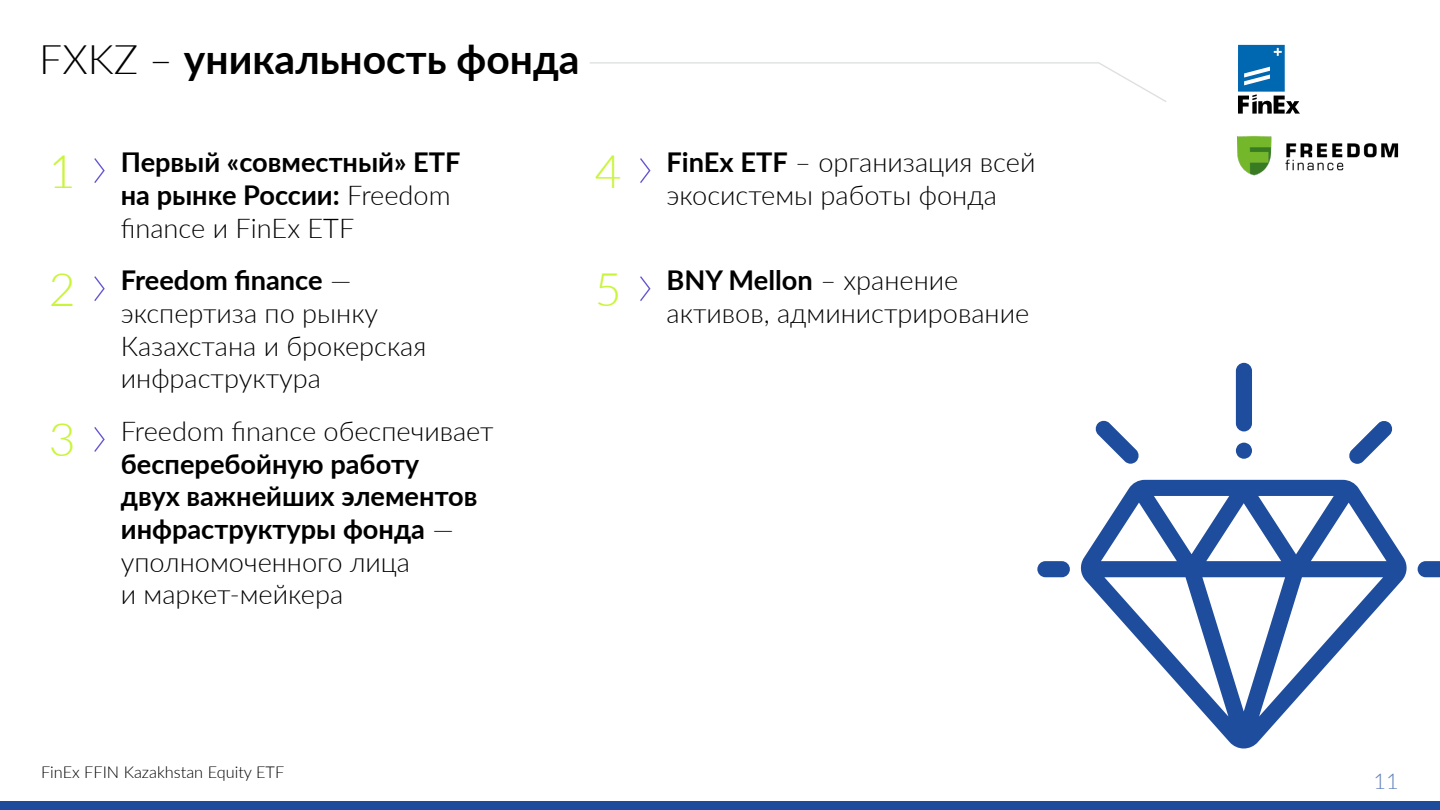
<style>
.page{position:relative;width:1440px;height:810px;background:#fff}
.page>*{position:absolute;margin:0;border:0;box-sizing:border-box;transform-origin:0 0}
.t1{font:700 40.8px "Lato";color:#000}
.t2{font:300 40.8px "Lato";color:#000}
.t3{font:300 27.22px/32.6px "Lato";color:#000}
.t4{font:700 27.22px/32.6px "Lato";color:#000}
.t5{font:300 21.75px "Lato";color:#6281ba}
.t6{font:300 16.35px "Lato";color:#000}
.s1{font-weight:300}
.s2{font-weight:300;font-size:46.28px;color:#c9f539}
.s3{font-size:46.28px;color:#c9f539}
.s4{font-weight:700}
</style>
<div class="page">
<svg style="left:1080px;top:480px;width:327px;height:269px"></svg>
<div style="left:1037px;top:561px;width:33px;height:16px;background:#1f4d9d;border-radius:8px"></div>
<svg style="left:1418px;top:561px;width:22px;height:16px"></svg>
<svg style="left:1349px;top:421px;width:44px;height:43px"></svg>
<svg style="left:1095px;top:420px;width:44px;height:44px"></svg>
<div style="left:1236px;top:363px;width:16px;height:68px;background:#1f4d9d;border-radius:8px"></div>
<svg style="left:1236px;top:443px;width:16px;height:16px"></svg>
<svg style="left:590px;top:62px;width:577px;height:40px"></svg>
<div style="left:0;top:801px;width:1440px;height:9px;background:#1f4b9d"></div>
<img style="left:1238px;top:136px;width:161px;height:40px">
<svg style="left:1238px;top:45px;width:62px;height:69px"></svg>
<svg style="left:94px;top:158px;width:11px;height:25px"></svg>
<svg style="left:94px;top:276px;width:11px;height:25px"></svg>
<svg style="left:94px;top:427px;width:11px;height:25px"></svg>
<svg style="left:640px;top:158px;width:11px;height:25px"></svg>
<svg style="left:640px;top:276px;width:11px;height:25px"></svg>
<h1 class="t1" style="left:39px;top:29px;width:542px"><span class="s1">FXKZ –</span> уникальность фонда</h1>
<h1 class="t2" style="left:41px;top:31px;width:78px">ХХХ</h1>
<p class="t4" style="left:121px;top:145px;width:341px;text-indent:-72px"><span class="s2">1</span> Первый «совместный» ETF на рынке России: <span class="s1">Freedom finance и FinEx ETF</span></p>
<p class="t3" style="left:121px;top:263px;width:307px;text-indent:-72px"><span class="s3">2</span> <span class="s4">Freedom finance</span> — экспертиза по рынку<br>Казахстана и брокерская инфраструктура</p>
<p class="t3" style="left:121px;top:414px;width:374px;text-indent:-72px"><span class="s3">3</span> Freedom finance обеспечивает <span class="s4">бесперебойную работу<br>двух важнейших элементов инфраструктуры фонда</span> — уполномоченного лица<br>и маркет-мейкера</p>
<p class="t3" style="left:667px;top:145px;width:370px;text-indent:-72px"><span class="s3">4</span> <span class="s4">FinEx ETF</span> – организация всей экосистемы работы фонда</p>
<p class="t3" style="left:667px;top:263px;width:364px;text-indent:-72px"><span class="s3">5</span> <span class="s4">BNY Mellon</span> – хранение активов, администрирование</p>
<p class="t6" style="left:41px;top:761px;width:245px">FinEx FFIN Kazakhstan Equity ETF</p>
<p class="t5" style="left:1374px;top:766px;width:27px">11</p>
</div>
